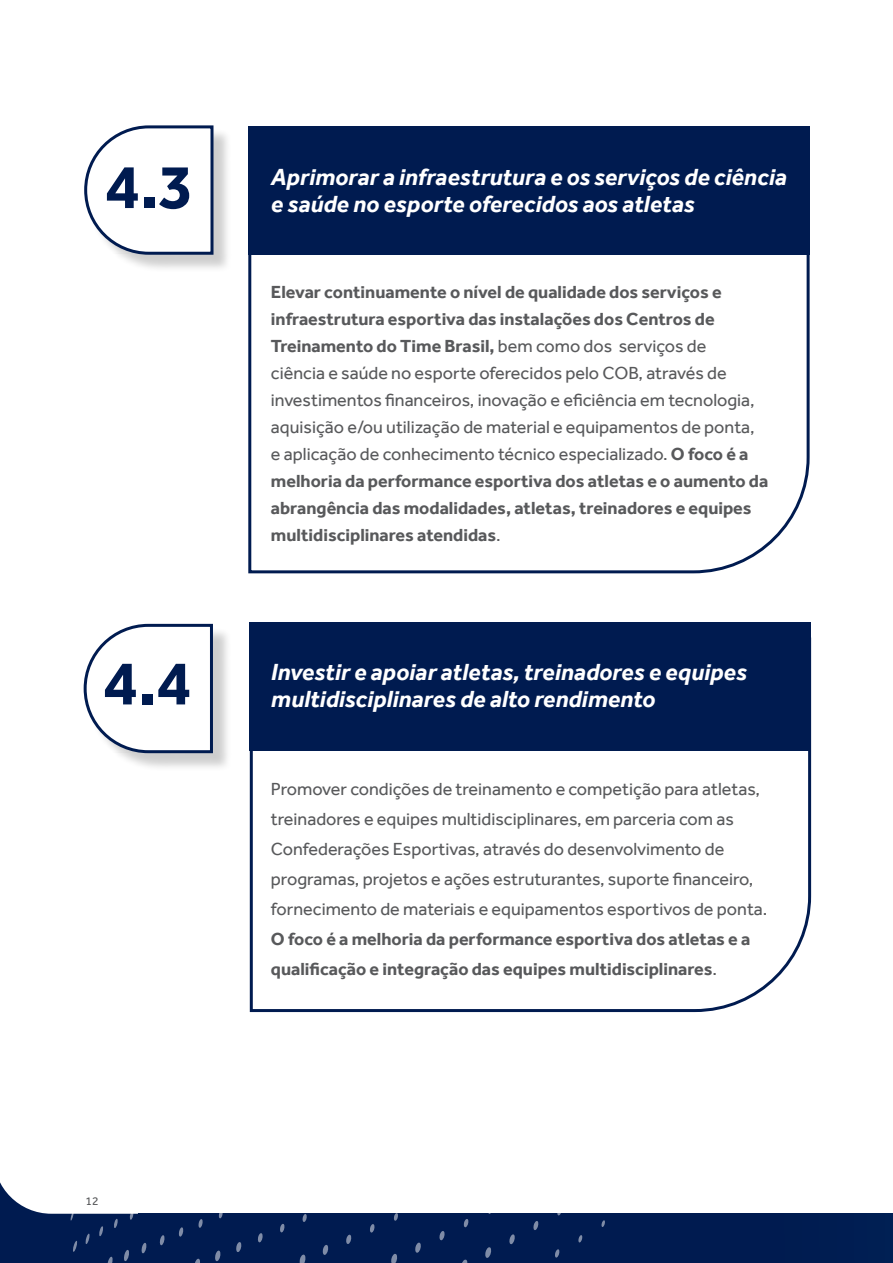
<style>
.page{position:relative;width:893px;height:1263px;background:#fff}
.page>*{position:absolute;margin:0;border:0;box-sizing:border-box;transform-origin:0 0}
.t1{font:700 64.5px "Effra";color:#001b50}
.t2{font:italic 700 24px/27px "Effra";color:#fff}
.t3{font:700 18px/27px "Effra";color:#58595b}
.t4{font:18px/30px "Effra";color:#58595b}
.t5{font:12px "Effra";color:#58595b}
.s1{font-weight:400}
</style>
<div class="page">
<div style="left:0;top:1214px;width:893px;height:49px;background:#001b50"></div>
<svg style="left:601px;top:1220px;width:4px;height:7px"></svg>
<svg style="left:578px;top:1235px;width:5px;height:8px"></svg>
<svg style="left:555px;top:1249px;width:5px;height:9px"></svg>
<svg style="left:533px;top:1221px;width:6px;height:9px"></svg>
<svg style="left:509px;top:1234px;width:6px;height:11px"></svg>
<svg style="left:485px;top:1247px;width:7px;height:11px"></svg>
<svg style="left:462px;top:1259px;width:6px;height:4px"></svg>
<svg style="left:463px;top:1219px;width:6px;height:9px"></svg>
<svg style="left:439px;top:1231px;width:6px;height:10px"></svg>
<svg style="left:415px;top:1242px;width:6px;height:11px"></svg>
<svg style="left:391px;top:1254px;width:6px;height:9px"></svg>
<svg style="left:394px;top:1213px;width:4px;height:8px"></svg>
<svg style="left:370px;top:1224px;width:5px;height:9px"></svg>
<svg style="left:346px;top:1234px;width:6px;height:10px"></svg>
<svg style="left:322px;top:1245px;width:7px;height:10px"></svg>
<svg style="left:299px;top:1254px;width:7px;height:9px"></svg>
<svg style="left:302px;top:1213px;width:5px;height:9px"></svg>
<svg style="left:280px;top:1224px;width:5px;height:9px"></svg>
<svg style="left:258px;top:1233px;width:5px;height:10px"></svg>
<svg style="left:236px;top:1242px;width:6px;height:10px"></svg>
<svg style="left:215px;top:1250px;width:6px;height:11px"></svg>
<svg style="left:195px;top:1258px;width:5px;height:5px"></svg>
<svg style="left:218px;top:1213px;width:5px;height:6px"></svg>
<svg style="left:198px;top:1219px;width:5px;height:9px"></svg>
<svg style="left:179px;top:1227px;width:5px;height:10px"></svg>
<svg style="left:159px;top:1235px;width:6px;height:11px"></svg>
<div style="left:248px;top:127px;width:562px;height:128px;background:#001b50"></div>
<div style="left:87px;top:128px;width:145px;height:146px;background:#000;opacity:.2"></div>
<svg style="left:84px;top:125px;width:131px;height:131px"></svg>
<svg style="left:248px;top:255px;width:562px;height:319px"></svg>
<div style="left:250px;top:622px;width:561px;height:128px;background:#001b50"></div>
<svg style="left:249px;top:636px;width:563px;height:377px"></svg>
<div style="left:86px;top:626px;width:146px;height:146px;background:#000;opacity:.2"></div>
<svg style="left:83px;top:623px;width:131px;height:132px"></svg>
<svg style="left:0;top:1182px;width:151px;height:81px"></svg>
<h1 class="t1" style="left:105px;top:148px;width:90px">4.3</h1>
<h1 class="t1" style="left:103px;top:644px;width:90px">4.4</h1>
<h2 class="t2" style="left:271px;top:163px;width:517px">Aprimorar a infraestrutura e os serviços de ciência e saúde no esporte oferecidos aos atletas</h2>
<p class="t3" style="left:271px;top:278px;width:499px">Elevar continuamente o nível de qualidade dos serviços e infraestrutura esportiva das instalações dos Centros de Treinamento do Time Brasil, <span class="s1">bem como dos serviços de<br>ciência e saúde no esporte oferecidos pelo COB, através de investimentos financeiros, inovação e eficiência em tecnologia, aquisição e/ou utilização de material e equipamentos de ponta, e aplicação de conhecimento técnico especializado.</span> O foco é a melhoria da performance esportiva dos atletas e o aumento da abrangência das modalidades, atletas, treinadores e equipes multidisciplinares atendidas<span class="s1">.</span></p>
<h2 class="t2" style="left:271px;top:659px;width:478px">Investir e apoiar atletas, treinadores e equipes</h2>
<h2 class="t2" style="left:271px;top:686px;width:386px">multidisciplinares de alto rendimento</h2>
<p class="t4" style="left:271px;top:774px;width:498px">Promover condições de treinamento e competição para atletas, treinadores e equipes multidisciplinares, em parceria com as Confederações Esportivas, através do desenvolvimento de programas, projetos e ações estruturantes, suporte financeiro, fornecimento de materiais e equipamentos esportivos de ponta.</p>
<p class="t3" style="left:271px;top:924px;width:481px;line-height:30px">O foco é a melhoria da performance esportiva dos atletas e a qualificação e integração das equipes multidisciplinares<span class="s1">.</span></p>
<p class="t5" style="left:85px;top:1194px;width:15px">12</p>
</div>
